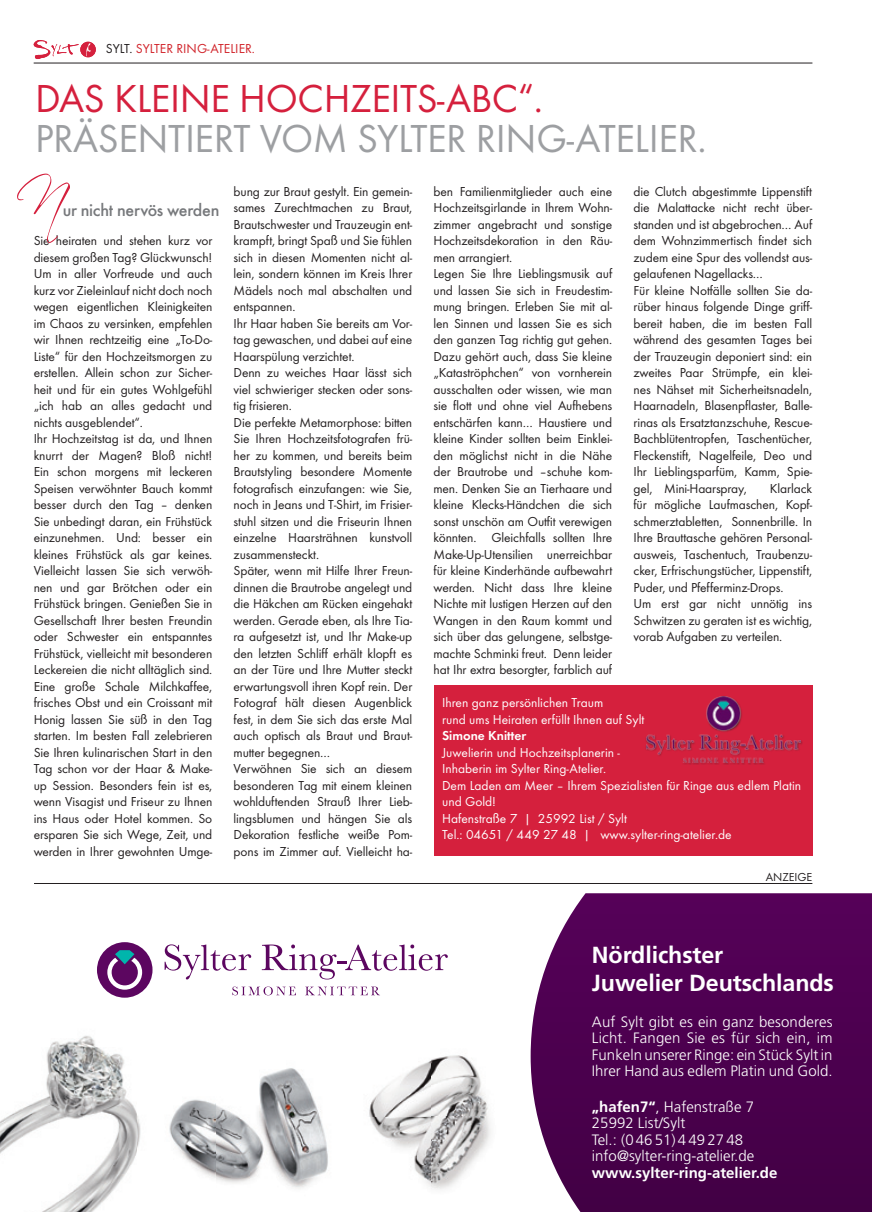
<style>
.page{position:relative;width:872px;height:1212px;background:#fff}
.page>*{position:absolute;margin:0;border:0;box-sizing:border-box;transform-origin:0 0}
.t1{font:55.5px "Scriptina Pro";color:#d5203d}
.t2{font:40.5px "Futura T";letter-spacing:-.01em;color:#9d9fa2}
.t3{font:40.5px "Futura T";letter-spacing:-.01em;color:#d5203d}
.t4{font:700 23.25px/28.5px "Frutiger";letter-spacing:-.005em;color:#fff}
.t5{font:500 18px "Futura T";letter-spacing:-.015em;color:#76787b}
.t6{font:300 15px/16.5px "Frutiger";color:#fff;text-align:justify}
.t7{font:300 15px/16.5px "Frutiger LT";color:#fff}
.t8{font:13.5px/16.5px "Futura T";letter-spacing:-.01em;color:#231f20;text-align:justify}
.t9{font:13.5px/16.5px "Futura T";color:#fff}
.t10{font:13.5px "Futura T";color:#d1232a}
.t11{font:600 13.5px "Futura T";color:#fff}
.t12{font:12px "Futura T";color:#231f20}
.s1{color:#231f20}
.s2{font-weight:700}
</style>
<div class="page">
<hr style="left:34px;top:63px;width:778px;height:1px;background:#231f20">
<svg style="left:34px;top:40px;width:45px;height:19px"></svg>
<div style="left:80px;top:42px;width:16px;height:15px;background:#d5203d;border-radius:50%"></div>
<svg style="left:86px;top:43px;width:5px;height:13px"></svg>
<hr style="left:34px;top:883px;width:778px;height:1px;background:#231f20">
<div style="left:433px;top:685px;width:379px;height:171px;background:#d5203d"></div>
<svg style="left:530px;top:893px;width:342px;height:319px;background:#57105a"></svg>
<img style="left:0;top:1036px;width:137px;height:176px">
<img style="left:137px;top:1068px;width:191px;height:121px">
<img style="left:369px;top:1055px;width:122px;height:135px">
<div style="left:97px;top:942px;width:55px;height:55px;background:#5c0660;border-radius:50%"></div>
<svg style="left:107px;top:950px;width:35px;height:40px"></svg>
<svg style="left:165px;top:944px;width:86px;height:35px"></svg>
<svg style="left:262px;top:944px;width:186px;height:35px"></svg>
<svg style="left:232px;top:986px;width:64px;height:9px"></svg>
<svg style="left:305px;top:986px;width:75px;height:9px"></svg>
<div style="left:645px;top:695px;width:158px;height:70px;background:#231f20;opacity:.75"></div>
<img style="left:646px;top:696px;width:154px;height:66px">
<p class="t10" style="left:106px;top:40px;width:150px"><span class="s1">SYLT.</span> SYLTER RING-ATELIER.</p>
<p class="t3" style="left:35px;top:75px;width:509px">DAS KLEINE HOCHZEITS-ABC“.</p>
<p class="t2" style="left:35px;top:115px;width:673px">PRÄSENTIERT VOM SYLTER RING-ATELIER.</p>
<p class="t1" style="left:34px;top:163px;width:31px">N</p>
<p class="t5" style="left:63px;top:199px;width:158px">ur nicht nervös werden</p>
<p class="t8" style="left:34px;top:232px;width:180px">Sie heiraten und stehen kurz vor diesem großen Tag? Glückwunsch!<br>Um in aller Vorfreude und auch kurz vor Zieleinlauf nicht doch noch wegen eigentlichen Kleinigkeiten im Chaos zu versinken, empfehlen wir Ihnen rechtzeitig eine „To-Do-Liste“ für den Hochzeitsmorgen zu erstellen. Allein schon zur Sicher&shy;heit und für ein gutes Wohlgefühl „ich hab an alles gedacht und nichts ausgeblendet“.</p>
<p class="t8" style="left:34px;top:430px;width:180px">Ihr Hochzeitstag ist da, und Ihnen knurrt der Magen? Bloß nicht!<br>Ein schon morgens mit leckeren Speisen verwöhnter Bauch kommt besser durch den Tag – denken Sie unbedingt daran, ein Frühstück einzunehmen. Und: besser ein kleines Frühstück als gar keines.<br>Vielleicht lassen Sie sich verwöh&shy;nen und gar Brötchen oder ein Frühstück bringen. Genießen Sie in Gesellschaft Ihrer besten Freundin oder Schwester ein entspanntes Frühstück, vielleicht mit besonderen Leckereien die nicht alltäglich sind.<br>Eine große Schale Milchkaffee, frisches Obst und ein Croissant mit Honig lassen Sie süß in den Tag starten. Im besten Fall zelebrieren Sie Ihren kulinarischen Start in den Tag schon vor der Haar &amp; Make&shy;up Session. Besonders fein ist es, wenn Visagist und Friseur zu Ihnen ins Haus oder Hotel kommen. So ersparen Sie sich Wege, Zeit, und werden in Ihrer gewohnten Umge-</p>
<p class="t8" style="left:234px;top:183px;width:180px">bung zur Braut gestylt. Ein gemein&shy;sames Zurechtmachen zu Braut, Brautschwester und Trauzeugin ent&shy;krampft, bringt Spaß und Sie fühlen sich in diesen Momenten nicht al&shy;lein, sondern können im Kreis Ihrer Mädels noch mal abschalten und entspannen.</p>
<p class="t8" style="left:234px;top:315px;width:180px">Ihr Haar haben Sie bereits am Vor&shy;tag gewaschen, und dabei auf eine Haarspülung verzichtet.</p>
<p class="t8" style="left:234px;top:364px;width:180px">Denn zu weiches Haar lässt sich viel schwieriger stecken oder sons&shy;tig frisieren.</p>
<p class="t8" style="left:234px;top:414px;width:180px">Die perfekte Metamorphose: bitten Sie Ihren Hochzeitsfotografen frü&shy;her zu kommen, und bereits beim Brautstyling besondere Momente fotografisch einzufangen: wie Sie, noch in Jeans und T-Shirt, im Frisier&shy;stuhl sitzen und die Friseurin Ihnen einzelne Haarsträhnen kunstvoll zusammensteckt.</p>
<p class="t8" style="left:234px;top:562px;width:180px">Später, wenn mit Hilfe Ihrer Freun&shy;dinnen die Brautrobe angelegt und die Häkchen am Rücken eingehakt werden. Gerade eben, als Ihre Tia&shy;ra aufgesetzt ist, und Ihr Make-up den letzten Schliff erhält klopft es an der Türe und Ihre Mutter steckt erwartungsvoll ihren Kopf rein. Der Fotograf hält diesen Augenblick fest, in dem Sie sich das erste Mal auch optisch als Braut und Braut&shy;mutter begegnen…</p>
<p class="t8" style="left:234px;top:760px;width:180px">Verwöhnen Sie sich an diesem besonderen Tag mit einem kleinen wohlduftenden Strauß Ihrer Lieb&shy;lingsblumen und hängen Sie als Dekoration festliche weiße Pom&shy;pons im Zimmer auf. Vielleicht ha-</p>
<p class="t8" style="left:433px;top:183px;width:180px">ben Familienmitglieder auch eine Hochzeitsgirlande in Ihrem Wohn&shy;zimmer angebracht und sonstige Hochzeitsdekoration in den Räu&shy;men arrangiert.</p>
<p class="t8" style="left:433px;top:265px;width:180px">Legen Sie Ihre Lieblingsmusik auf und lassen Sie sich in Freudestim&shy;mung bringen. Erleben Sie mit al&shy;len Sinnen und lassen Sie es sich den ganzen Tag richtig gut gehen.<br>Dazu gehört auch, dass Sie kleine „Kataströphchen“ von vornherein ausschalten oder wissen, wie man sie flott und ohne viel Aufhebens entschärfen kann… Haustiere und kleine Kinder sollten beim Einklei&shy;den möglichst nicht in die Nähe der Brautrobe und –schuhe kom&shy;men. Denken Sie an Tierhaare und kleine Klecks-Händchen die sich sonst unschön am Outfit verewigen könnten. Gleichfalls sollten Ihre Make-Up-Utensilien unerreichbar für kleine Kinderhände aufbewahrt werden. Nicht dass Ihre kleine Nichte mit lustigen Herzen auf den Wangen in den Raum kommt und sich über das gelungene, selbstge&shy;machte Schminki freut. Denn leider hat Ihr extra besorgter, farblich auf</p>
<p class="t8" style="left:633px;top:183px;width:180px">die Clutch abgestimmte Lippenstift die Malattacke nicht recht über&shy;standen und ist abgebrochen… Auf dem Wohnzimmertisch findet sich zudem eine Spur des vollendst aus&shy;gelaufenen Nagellacks…</p>
<p class="t8" style="left:633px;top:282px;width:180px">Für kleine Notfälle sollten Sie da&shy;rüber hinaus folgende Dinge griff&shy;bereit haben, die im besten Fall während des gesamten Tages bei der Trauzeugin deponiert sind: ein zweites Paar Strümpfe, ein klei&shy;nes Nähset mit Sicherheitsnadeln, Haarnadeln, Blasenpflaster, Balle&shy;rinas als Ersatztanzschuhe, Rescue-Bachblütentropfen, Taschentücher, Fleckenstift, Nagelfeile, Deo und Ihr Lieblingsparfüm, Kamm, Spie&shy;gel, Mini-Haarspray,</p>
<p class="t8" style="left:633px;top:480px;width:180px;text-indent:136px">Klarlack für mögliche Laufmaschen, Kopf&shy;schmerztabletten, Sonnenbrille. In Ihre Brauttasche gehören Personal&shy;ausweis, Taschentuch, Traubenzu&shy;cker, Erfrischungstücher, Lippenstift, Puder, und Pfefferminz-Drops.</p>
<p class="t8" style="left:633px;top:595px;width:180px">Um erst gar nicht unnötig ins Schwitzen zu geraten ist es wichtig, vorab Aufgaben zu verteilen.</p>
<p class="t9" style="left:442px;top:694px;width:163px">Ihren ganz persönlichen Traum</p>
<p class="t9" style="left:442px;top:711px;width:204px">rund ums Heiraten erfüllt Ihnen auf Sylt</p>
<p class="t11" style="left:442px;top:728px;width:86px">Simone Knitter</p>
<p class="t9" style="left:442px;top:744px;width:179px">Juwelierin und Hochzeitsplanerin -</p>
<p class="t9" style="left:442px;top:760px;width:166px">Inhaberin im Sylter Ring-Atelier.</p>
<p class="t9" style="left:442px;top:777px;width:360px">Dem Laden am Meer – Ihrem Spezialisten für Ringe aus edlem Platin und Gold!</p>
<p class="t9" style="left:442px;top:810px;width:186px">Hafenstraße 7 | 25992 List / Sylt</p>
<p class="t9" style="left:442px;top:826px;width:291px">Tel.: 04651 / 449 27 48 | www.sylter-ring-atelier.de</p>
<p class="t12" style="left:765px;top:870px;width:48px">ANZEIGE</p>
<p class="t4" style="left:592px;top:940px;width:243px">Nördlichster<br>Juwelier Deutschlands</p>
<p class="t6" style="left:592px;top:1013px;width:242px">Auf Sylt gibt es ein ganz besonderes Licht. Fangen Sie es für sich ein, im Funkeln unserer Ringe: ein Stück Sylt in Ihrer Hand aus edlem Platin und Gold.</p>
<p class="t7" style="left:592px;top:1098px;width:187px"><span class="s2">„hafen7“</span>, Hafenstraße 7<br>25992 List/Sylt<br>Tel.: (0 46 51)4 49 27 48 info@sylter-ring-atelier.de <span class="s2">www.sylter-ring-atelier.de</span></p>
</div>
